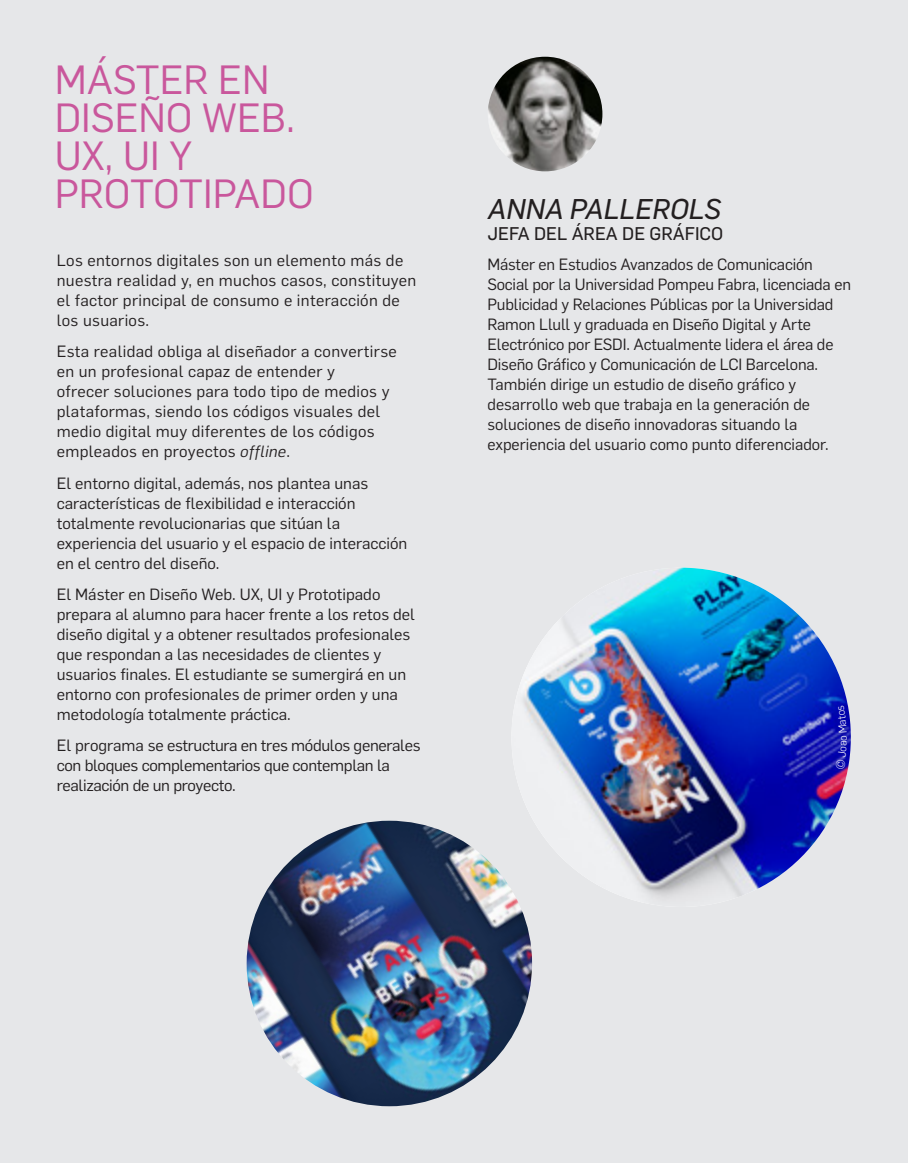
<style>
.page{position:relative;width:908px;height:1163px;background:#fff}
.page>*{position:absolute;margin:0;border:0;box-sizing:border-box;transform-origin:0 0}
.t1{font:40px/38px "Flama";color:#c9579c}
.t2{font:italic 28px "Flama Basic";color:#231f20}
.t3{font:18px "Flama Basic";color:#231f20}
.t4{font:16px/20px "Flama";color:#231f20}
.t5{font:16px/20px "Flama";letter-spacing:.02em;color:#231f20}
.t6{font:16px/20px "Flama";letter-spacing:-.02em;color:#231f20}
.s1{font-style:italic}
</style>
<div class="page">
<div style="left:0;top:0;width:907px;height:1162px;background:#e6e7e9"></div>
<img style="left:511px;top:567px;width:339px;height:339px;border-radius:170px">
<img style="left:246px;top:820px;width:286px;height:286px;border-radius:143px">
<img style="left:487px;top:57px;width:115px;height:114px;border-radius:57px">
<svg style="left:835px;top:705px;width:11px;height:64px"></svg>
<p class="t1" style="left:55px;top:59px;width:260px">MÁSTER EN<br>DISEÑO WEB.<br>UX, UI Y<br>PROTOTIPADO</p>
<p class="t5" style="left:57px;top:249px;width:361px">Los entornos digitales son un elemento más de nuestra realidad y, en muchos casos, constituyen el factor principal de consumo e interacción de los usuarios.</p>
<p class="t5" style="left:57px;top:340px;width:341px">Esta realidad obliga al diseñador a convertirse en un profesional capaz de entender y<br>ofrecer soluciones para todo tipo de medios y plataformas, siendo los códigos visuales del medio digital muy diferentes de los códigos empleados en proyectos <span class="s1">offline</span>.</p>
<p class="t4" style="left:57px;top:472px;width:352px">El entorno digital, además, nos plantea unas características de flexibilidad e interacción totalmente revolucionarias que sitúan la experiencia del usuario y el espacio de interacción en el centro del diseño.</p>
<p class="t4" style="left:57px;top:583px;width:359px">El Máster en Diseño Web. UX, UI y Prototipado prepara al alumno para hacer frente a los retos del diseño digital y a obtener resultados profesionales que respondan a las necesidades de clientes y usuarios finales. El estudiante se sumergirá en un entorno con profesionales de primer orden y una metodología totalmente práctica.</p>
<p class="t6" style="left:57px;top:734px;width:365px">El programa se estructura en tres módulos generales con bloques complementarios que contemplan la realización de un proyecto.</p>
<p class="t2" style="left:487px;top:189px;width:235px">ANNA PALLEROLS</p>
<p class="t3" style="left:487px;top:221px;width:237px">JEFA DEL ÁREA DE GRÁFICO</p>
<p class="t4" style="left:487px;top:253px;width:365px">Máster en Estudios Avanzados de Comunicación Social por la Universidad Pompeu Fabra, licenciada en Publicidad y Relaciones Públicas por la Universidad Ramon Llull y graduada en Diseño Digital y Arte Electrónico por ESDI. Actualmente lidera el área de Diseño Gráfico y Comunicación de LCI Barcelona.<br>También dirige un estudio de diseño gráfico y desarrollo web que trabaja en la generación de soluciones de diseño innovadoras situando la experiencia del usuario como punto diferenciador.</p>
</div>
